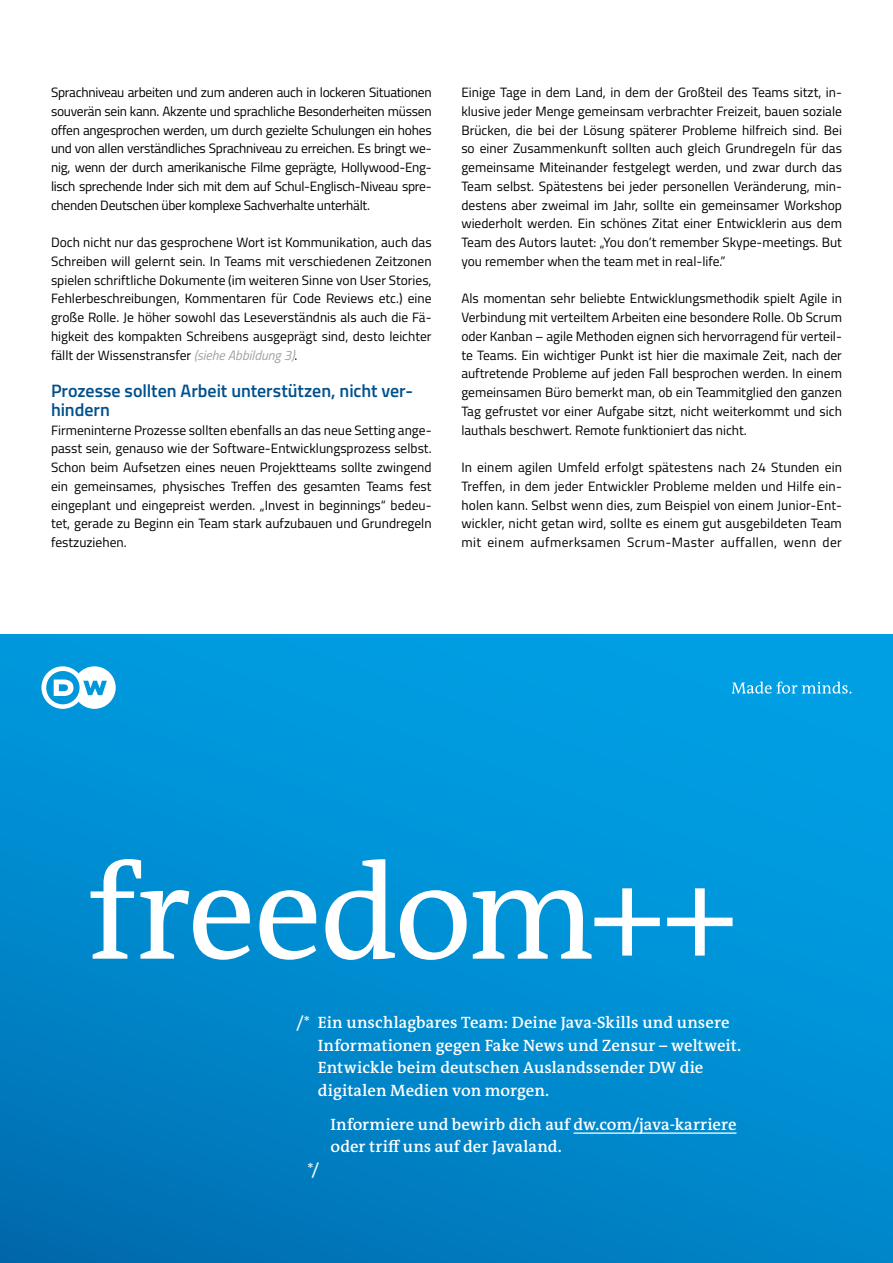
<style>
.page{position:relative;width:893px;height:1263px;background:#fff}
.page>*{position:absolute;margin:0;border:0;box-sizing:border-box;transform-origin:0 0}
.t1{font:135px "DW The Antiqua B W5 Plain";letter-spacing:-.02em;color:#fff}
.t2{font:600 18px/18.8px "Titillium";color:#00508c}
.t3{font:600 16.5px/22.5px "DW The Antiqua B W6";letter-spacing:.005em;color:#fff}
.t4{font:13.5px/18.8px "Titillium";color:#000;text-align:justify}
.s1{font-style:italic;color:#a1a1a1}
</style>
<div class="page">
<div style="left:0;top:634px;width:893px;height:629px;background:linear-gradient(to bottom,#00a0e5,#007bbe)"></div>
<svg style="left:41px;top:666px;width:75px;height:43px"></svg>
<svg style="left:732px;top:681px;width:119px;height:13px;background:#3fb5e9"></svg>
<hr style="left:574px;top:1132px;width:162px;height:2px;background:#fff">
<p class="t4" style="left:51px;top:82px;width:382px">Sprachniveau arbeiten und zum anderen auch in lockeren Situationen souverän sein kann. Akzente und sprachliche Besonderheiten müssen offen angesprochen werden, um durch gezielte Schulungen ein hohes und von allen verständliches Sprachniveau zu erreichen. Es bringt we&shy;nig, wenn der durch amerikanische Filme geprägte, Hollywood-Eng&shy;lisch sprechende Inder sich mit dem auf Schul-Englisch-Niveau spre&shy;chenden Deutschen über komplexe Sachverhalte unterhält.</p>
<p class="t4" style="left:51px;top:232px;width:382px">Doch nicht nur das gesprochene Wort ist Kommunikation, auch das Schreiben will gelernt sein. In Teams mit verschiedenen Zeitzonen spielen schriftliche Dokumente (im weiteren Sinne von User Stories, Fehlerbeschreibungen, Kommentaren für Code Reviews etc.) eine große Rolle. Je höher sowohl das Leseverständnis als auch die Fä&shy;higkeit des kompakten Schreibens ausgeprägt sind, desto leichter fällt der Wissenstransfer <span class="s1">(siehe Abbildung 3)</span>.</p>
<h2 class="t2" style="left:51px;top:380px;width:363px">Prozesse sollten Arbeit unterstützen, nicht ver&shy;hindern</h2>
<p class="t4" style="left:51px;top:420px;width:382px">Firmeninterne Prozesse sollten ebenfalls an das neue Setting ange&shy;passt sein, genauso wie der Software-Entwicklungsprozess selbst.<br>Schon beim Aufsetzen eines neuen Projektteams sollte zwingend ein gemeinsames, physisches Treffen des gesamten Teams fest eingeplant und eingepreist werden. „Invest in beginnings“ bedeu&shy;tet, gerade zu Beginn ein Team stark aufzubauen und Grundregeln festzuziehen.</p>
<p class="t4" style="left:461px;top:82px;width:382px">Einige Tage in dem Land, in dem der Großteil des Teams sitzt, in&shy;klusive jeder Menge gemeinsam verbrachter Freizeit, bauen soziale Brücken, die bei der Lösung späterer Probleme hilfreich sind. Bei so einer Zusammenkunft sollten auch gleich Grundregeln für das gemeinsame Miteinander festgelegt werden, und zwar durch das Team selbst. Spätestens bei jeder personellen Veränderung, min&shy;destens aber zweimal im Jahr, sollte ein gemeinsamer Workshop wiederholt werden. Ein schönes Zitat einer Entwicklerin aus dem Team des Autors lautet: „You don’t remember Skype-meetings. But you remember when the team met in real-life.”</p>
<p class="t4" style="left:461px;top:289px;width:382px">Als momentan sehr beliebte Entwicklungsmethodik spielt Agile in Verbindung mit verteiltem Arbeiten eine besondere Rolle. Ob Scrum oder Kanban – agile Methoden eignen sich hervorragend für verteil&shy;te Teams. Ein wichtiger Punkt ist hier die maximale Zeit, nach der auftretende Probleme auf jeden Fall besprochen werden. In einem gemeinsamen Büro bemerkt man, ob ein Teammitglied den ganzen Tag gefrustet vor einer Aufgabe sitzt, nicht weiterkommt und sich lauthals beschwert. Remote funktioniert das nicht.</p>
<p class="t4" style="left:461px;top:457px;width:382px">In einem agilen Umfeld erfolgt spätestens nach 24 Stunden ein Treffen, in dem jeder Entwickler Probleme melden und Hilfe ein&shy;holen kann. Selbst wenn dies, zum Beispiel von einem Junior-Ent&shy;wickler, nicht getan wird, sollte es einem gut ausgebildeten Team mit einem aufmerksamen Scrum-Master auffallen, wenn der</p>
<h1 class="t1" style="left:88px;top:826px;width:651px">freedom++</h1>
<p class="t3" style="left:318px;top:1011px;width:425px;text-indent:-21px">/* Ein unschlagbares Team: Deine Java-Skills und unsere Informationen gegen Fake News und Zensur – weltweit.<br>Entwickle beim deutschen Auslandssender DW die digitalen Medien von morgen.</p>
<p class="t3" style="left:331px;top:1113px;width:407px">Informiere und bewirb dich auf dw.com/java-karriere oder triff uns auf der Javaland.</p>
<p class="t3" style="left:307px;top:1158px;width:13px">*/</p>
</div>
